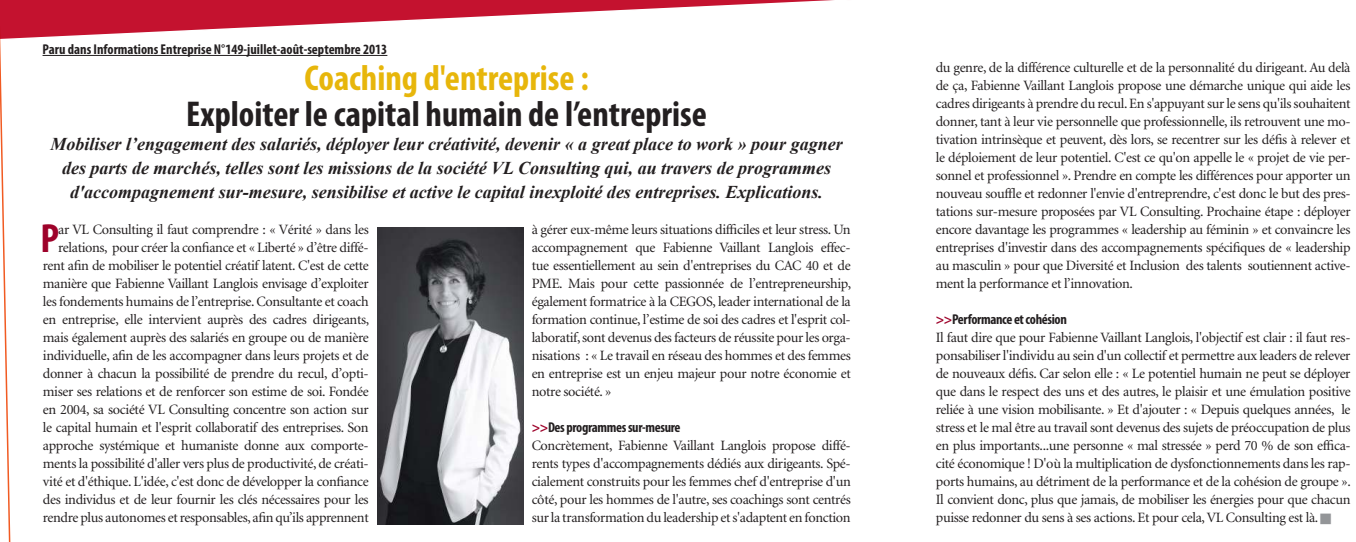
<style>
.page{position:relative;width:1356px;height:542px;background:#fff}
.page>*{position:absolute;margin:0;border:0;box-sizing:border-box;transform-origin:0 0}
.t1{font:700 condensed 40.95px "Myriad Pro";color:#9e022a}
.t2{font:700 condensed 36px "Myriad Pro";color:#231f20}
.t3{font:700 condensed 36px "Myriad Pro";color:#e7b60b}
.t4{font:italic 700 18px/24px "Times New Roman";color:#231f20;text-align:center}
.t5{font:14.25px/18px "Minion";letter-spacing:-.025em;color:#231f20;text-align:justify}
.t6{font:700 condensed 14.25px "Myriad Pro";color:#231f20}
.t7{font:700 condensed 14.25px "Myriad Pro";letter-spacing:-.025em;color:#231f20}
.s1{color:#9e022a}
</style>
<div class="page">
<svg style="left:26px;top:0;width:808px;height:38px"></svg>
<svg style="left:0;top:0;width:26px;height:542px"></svg>
<img style="left:377px;top:227px;width:146px;height:297px">
<hr style="left:43px;top:55px;width:344px;height:1px;background:#231f20">
<p class="t6" style="left:43px;top:44px;width:346px">Paru dans Informations Entreprise N°149-juillet-août-septembre 2013</p>
<h2 class="t3" style="left:304px;top:65px;width:286px">Coaching d'entreprise :</h2>
<h2 class="t2" style="left:186px;top:101px;width:522px">Exploiter le capital humain de l’entreprise</h2>
<p class="t4" style="left:50px;top:134px;width:793px">Mobiliser l’engagement des salariés, déployer leur créativité, devenir « a great place to work » pour gagner des parts de marchés, telles sont les missions de la société VL Consulting qui, au travers de programmes d'accompagnement sur-mesure, sensibilise et active le capital inexploité des entreprises. Explications.</p>
<p class="t5" style="left:43px;top:222px;width:328px;text-align:right">ar VL Consulting il faut comprendre : « Vérité » dans les relations, pour créer la confiance et « Liberté » d’être diffé&shy;rent afin de mobiliser le potentiel créatif latent. C'est de cette manière que Fabienne Vaillant Langlois envisage d’exploiter les fondements humains de l’entreprise. Consultante et coach en entreprise, elle intervient auprès des cadres dirigeants, mais également auprès des salariés en groupe ou de manière individuelle, afin de les accompagner dans leurs projets et de donner à chacun la possibilité de prendre du recul, d’opti&shy;miser ses relations et de renforcer son estime de soi. Fondée en 2004, sa société VL Consulting concentre son action sur le capital humain et l'esprit collaboratif des entreprises. Son approche systémique et humaniste donne aux comporte&shy;ments la possibilité d'aller vers plus de productivité, de créati&shy;vité et d'éthique. L'idée, c'est donc de développer la confiance des individus et de leur fournir les clés nécessaires pour les rendre plus autonomes et responsables, afin qu’ils apprennent</p>
<p class="t5" style="left:531px;top:222px;width:321px">à gérer eux-même leurs situations difficiles et leur stress. Un accompagnement que Fabienne Vaillant Langlois effec&shy;tue essentiellement au sein d'entreprises du CAC 40 et de PME. Mais pour cette passionnée de l’entrepreneurship, également formatrice à la CEGOS, leader international de la formation continue, l’estime de soi des cadres et l'esprit col&shy;laboratif, sont devenus des facteurs de réussite pour les orga&shy;nisations : « Le travail en réseau des hommes et des femmes en entreprise est un enjeu majeur pour notre économie et notre société. »</p>
<h1 class="t1" style="left:41px;top:223px;width:20px">P</h1>
<p class="t7" style="left:531px;top:422px;width:150px"><span class="s1">&gt;&gt;</span>Des programmes sur-mesure</p>
<p class="t5" style="left:531px;top:438px;width:320px">Concrètement, Fabienne Vaillant Langlois propose diffé&shy;rents types d'accompagnements dédiés aux dirigeants. Spé&shy;cialement construits pour les femmes chef d'entreprise d'un côté, pour les hommes de l'autre, ses coachings sont centrés sur la transformation du leadership et s'adaptent en fonction</p>
<p class="t5" style="left:935px;top:60px;width:416px">du genre, de la différence culturelle et de la personnalité du dirigeant. Au delà de ça, Fabienne Vaillant Langlois propose une démarche unique qui aide les cadres dirigeants à prendre du recul. En s'appuyant sur le sens qu'ils souhaitent donner, tant à leur vie personnelle que professionnelle, ils retrouvent une mo&shy;tivation intrinsèque et peuvent, dès lors, se recentrer sur les défis à relever et le déploiement de leur potentiel. C'est ce qu'on appelle le « projet de vie per&shy;sonnel et professionnel ». Prendre en compte les différences pour apporter un nouveau souffle et redonner l'envie d'entreprendre, c'est donc le but des pres&shy;tations sur-mesure proposées par VL Consulting. Prochaine étape : déployer encore davantage les programmes « leadership au féminin » et convaincre les entreprises d'investir dans des accompagnements spécifiques de « leadership au masculin » pour que Diversité et Inclusion des talents soutiennent active&shy;ment la performance et l’innovation.</p>
<p class="t7" style="left:935px;top:314px;width:132px"><span class="s1">&gt;&gt;</span>Performance et cohésion</p>
<p class="t5" style="left:935px;top:330px;width:416px">Il faut dire que pour Fabienne Vaillant Langlois, l'objectif est clair : il faut res&shy;ponsabiliser l'individu au sein d'un collectif et permettre aux leaders de relever de nouveaux défis. Car selon elle : « Le potentiel humain ne peut se déployer que dans le respect des uns et des autres, le plaisir et une émulation positive reliée à une vision mobilisante. » Et d'ajouter : « Depuis quelques années, le stress et le mal être au travail sont devenus des sujets de préoccupation de plus en plus importants...une personne « mal stressée » perd 70 % de son effica&shy;cité économique ! D'où la multiplication de dysfonctionnements dans les rap&shy;ports humains, au détriment de la performance et de la cohésion de groupe ».<br>Il convient donc, plus que jamais, de mobiliser les énergies pour que chacun puisse redonner du sens à ses actions. Et pour cela, VL Consulting est là.</p>
</div>
